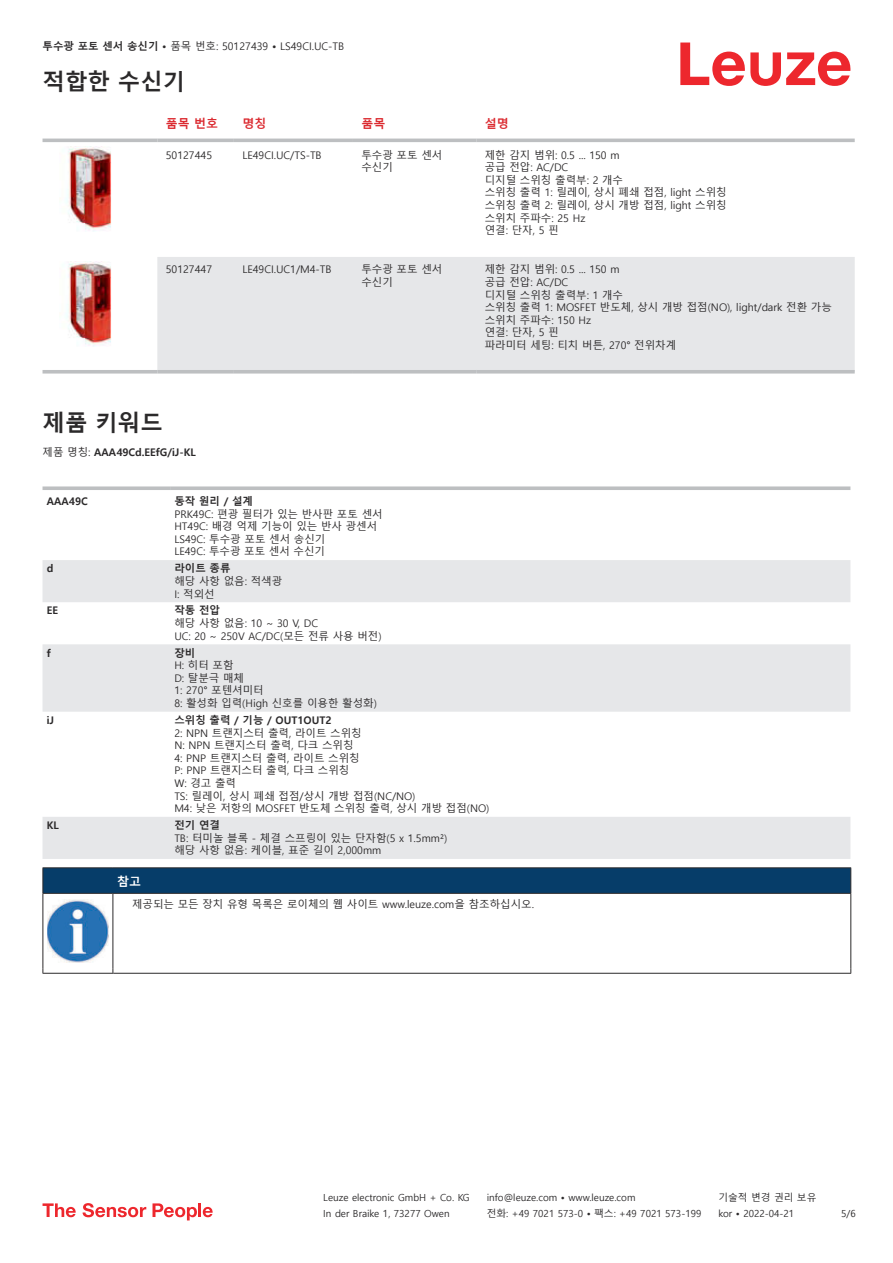
<style>
.page{position:relative;width:893px;height:1263px;background:#fff}
.page>*{position:absolute;margin:0;border:0;box-sizing:border-box;transform-origin:0 0}
.t1{font:700 22.5px "Malgun Gothic";color:#2b292a}
.t2{font:700 12px "Malgun Gothic";color:#db2a30}
.t3{font:700 12px "Malgun Gothic";color:#fff}
.t4{font:10.5px/12.6px "Malgun Gothic";color:#2b292a}
.t5{font:700 10.5px "Malgun Gothic";color:#2b292a}
.t6{font:9.75px "Malgun Gothic";color:#2b292a}
.s1{font-weight:700}
.s2{font-weight:400}
</style>
<div class="page">
<svg style="left:680px;top:43px;width:170px;height:43px"></svg>
<div style="left:157px;top:257px;width:698px;height:113px;background:#e6e7e9"></div>
<hr style="left:43px;top:139px;width:114px;height:3px;background:#bdbfc1">
<hr style="left:157px;top:139px;width:77px;height:3px;background:#bdbfc1">
<hr style="left:234px;top:139px;width:119px;height:3px;background:#bdbfc1">
<hr style="left:353px;top:139px;width:123px;height:3px;background:#bdbfc1">
<hr style="left:476px;top:139px;width:379px;height:3px;background:#bdbfc1">
<svg style="left:43px;top:370px;width:114px;height:4px"></svg>
<svg style="left:157px;top:370px;width:77px;height:4px"></svg>
<svg style="left:234px;top:370px;width:119px;height:4px"></svg>
<svg style="left:353px;top:370px;width:123px;height:4px"></svg>
<svg style="left:476px;top:370px;width:379px;height:4px;background:#c4c6c7"></svg>
<img style="left:66px;top:146px;width:45px;height:86px">
<img style="left:66px;top:261px;width:45px;height:86px">
<svg style="left:43px;top:560px;width:807px;height:299px;fill:#e8e9ea"></svg>
<svg style="left:43px;top:486px;width:127px;height:4px"></svg>
<svg style="left:170px;top:486px;width:680px;height:4px;background:#c4c6c8"></svg>
<svg style="left:43px;top:1203px;width:33px;height:14px"></svg>
<svg style="left:83px;top:1203px;width:63px;height:14px"></svg>
<svg style="left:153px;top:1203px;width:44px;height:17px"></svg>
<hr style="left:198px;top:1203px;width:3px;height:14px;background:#ed272d">
<svg style="left:203px;top:1207px;width:10px;height:10px"></svg>
<svg style="left:44px;top:894px;width:806px;height:79px"></svg>
<hr style="left:43px;top:867px;width:70px;height:1px;background:#2b292a">
<hr style="left:43px;top:893px;width:70px;height:1px;background:#2b292a">
<hr style="left:113px;top:867px;width:738px;height:1px;background:#2b292a">
<svg style="left:43px;top:868px;width:808px;height:25px;background:#063c67"></svg>
<hr style="left:113px;top:893px;width:738px;height:1px;background:#2b292a">
<hr style="left:43px;top:894px;width:1px;height:75px;background:#2b292a">
<hr style="left:113px;top:894px;width:1px;height:75px;background:#2b292a">
<hr style="left:850px;top:894px;width:1px;height:75px;background:#2b292a">
<hr style="left:43px;top:973px;width:70px;height:1px;background:#2b292a">
<hr style="left:113px;top:973px;width:738px;height:1px;background:#2b292a">
<img style="left:47px;top:900px;width:61px;height:62px">
<div style="left:115px;top:894px;width:734px;height:20px;background:#fff"></div>
<p class="t4" style="left:43px;top:40px;width:303px"><span class="s1">투수광 포토 센서 송신기 •</span> 품목 번호: 50127439 <span class="s1">•</span> LS49CI.UC-TB</p>
<h1 class="t1" style="left:43px;top:69px;width:144px">적합한 수신기</h1>
<p class="t2" style="left:166px;top:116px;width:54px">품목 번호</p>
<p class="t2" style="left:242px;top:116px;width:25px">명칭</p>
<p class="t2" style="left:361px;top:116px;width:25px">품목</p>
<p class="t2" style="left:485px;top:116px;width:25px">설명</p>
<p class="t4" style="left:166px;top:149px;width:48px">50127445</p>
<p class="t4" style="left:242px;top:149px;width:81px">LE49CI.UC/TS-TB</p>
<p class="t4" style="left:361px;top:149px;width:82px">투수광 포토 센서 수신기</p>
<p class="t4" style="left:485px;top:149px;width:243px">제한 감지 범위: 0.5 ... 150 m<br>공급 전압: AC/DC<br>디지털 스위칭 출력부: 2 개수<br>스위칭 출력 1: 릴레이, 상시 폐쇄 접점, light 스위칭 스위칭 출력 2: 릴레이, 상시 개방 접점, light 스위칭 스위치 주파수: 25 Hz<br>연결: 단자, 5 핀</p>
<p class="t4" style="left:166px;top:264px;width:48px">50127447</p>
<p class="t4" style="left:242px;top:264px;width:91px">LE49CI.UC1/M4-TB</p>
<p class="t4" style="left:361px;top:264px;width:82px">투수광 포토 센서 수신기</p>
<p class="t4" style="left:485px;top:264px;width:349px">제한 감지 범위: 0.5 ... 150 m<br>공급 전압: AC/DC<br>디지털 스위칭 출력부: 1 개수<br>스위칭 출력 1: MOSFET 반도체, 상시 개방 접점(NO), light/dark 전환 가능 스위치 주파수: 150 Hz<br>연결: 단자, 5 핀<br>파라미터 세팅: 티치 버튼, 270° 전위차계</p>
<h1 class="t1" style="left:43px;top:409px;width:122px">제품 키워드</h1>
<p class="t5" style="left:43px;top:446px;width:155px"><span class="s2">제품 명칭:</span> AAA49Cd.EEfG/iJ-KL</p>
<p class="t5" style="left:47px;top:495px;width:43px">AAA49C</p>
<p class="t5" style="left:174px;top:495px;width:80px">동작 원리 / 설계</p>
<p class="t4" style="left:174px;top:508px;width:210px">PRK49C: 편광 필터가 있는 반사판 포토 센서<br>HT49C: 배경 억제 기능이 있는 반사 광센서<br>LS49C: 투수광 포토 센서 송신기<br>LE49C: 투수광 포토 센서 수신기</p>
<p class="t5" style="left:47px;top:562px;width:8px">d</p>
<p class="t5" style="left:174px;top:562px;width:58px">라이트 종류</p>
<p class="t4" style="left:174px;top:575px;width:109px">해당 사항 없음: 적색광<br>I: 적외선</p>
<p class="t5" style="left:47px;top:605px;width:13px">EE</p>
<p class="t5" style="left:174px;top:604px;width:47px">작동 전압</p>
<p class="t4" style="left:174px;top:617px;width:209px">해당 사항 없음: 10 ~ 30 V, DC<br>UC: 20 ~ 250V AC/DC(모든 전류 사용 버전)</p>
<p class="t5" style="left:47px;top:646px;width:5px">f</p>
<p class="t5" style="left:174px;top:646px;width:22px">장비</p>
<p class="t4" style="left:174px;top:659px;width:204px">H: 히터 포함<br>D: 탈분극 매체<br>1: 270° 포텐셔미터<br>8: 활성화 입력(High 신호를 이용한 활성화)</p>
<p class="t5" style="left:47px;top:714px;width:9px">iJ</p>
<p class="t5" style="left:174px;top:714px;width:159px">스위칭 출력 / 기능 / OUT1OUT2</p>
<p class="t4" style="left:174px;top:727px;width:317px">2: NPN 트랜지스터 출력, 라이트 스위칭<br>N: NPN 트랜지스터 출력, 다크 스위칭<br>4: PNP 트랜지스터 출력, 라이트 스위칭<br>P: PNP 트랜지스터 출력, 다크 스위칭<br>W: 경고 출력<br>TS: 릴레이, 상시 폐쇄 접점/상시 개방 접점(NC/NO)<br>M4: 낮은 저항의 MOSFET 반도체 스위칭 출력, 상시 개방 접점(NO)</p>
<p class="t5" style="left:47px;top:819px;width:14px">KL</p>
<p class="t5" style="left:174px;top:819px;width:47px">전기 연결</p>
<p class="t4" style="left:174px;top:832px;width:274px">TB: 터미놀 블록 - 체결 스프링이 있는 단자함(5 x 1.5mm²) 해당 사항 없음: 케이블, 표준 길이 2,000mm</p>
<p class="t3" style="left:117px;top:874px;width:25px">참고</p>
<p class="t4" style="left:132px;top:898px;width:403px">제공되는 모든 장치 유형 목록은 로이체의 웹 사이트 www.leuze.com을 참조하십시오.</p>
<p class="t6" style="left:323px;top:1192px;width:148px">Leuze electronic GmbH + Co. KG</p>
<p class="t6" style="left:487px;top:1192px;width:150px">info@leuze.com • www.leuze.com</p>
<p class="t6" style="left:718px;top:1192px;width:100px">기술적 변경 권리 보유</p>
<p class="t6" style="left:323px;top:1208px;width:128px">In der Braike 1, 73277 Owen</p>
<p class="t6" style="left:487px;top:1208px;width:216px">전화: +49 7021 573-0 • 팩스: +49 7021 573-199</p>
<p class="t6" style="left:718px;top:1208px;width:77px">kor • 2022-04-21</p>
<p class="t6" style="left:841px;top:1208px;width:16px">5 /6</p>
</div>
